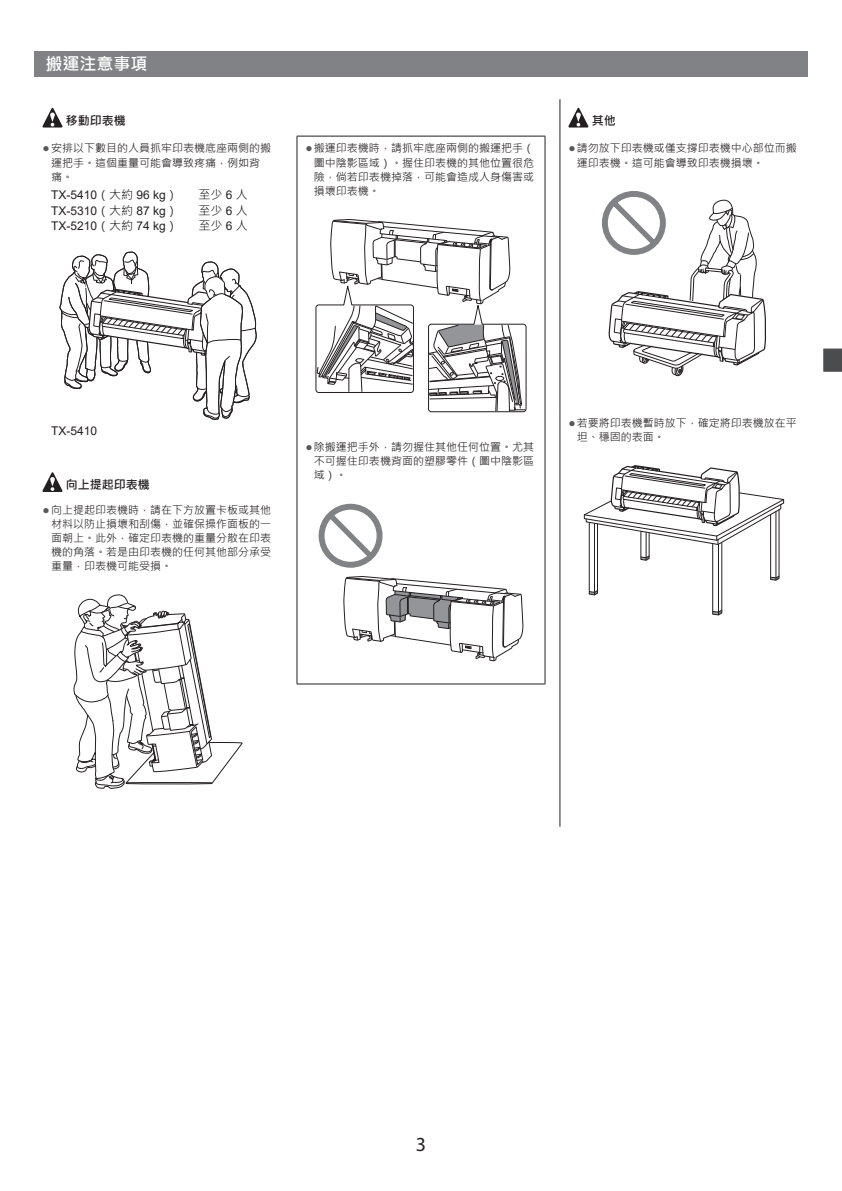
<style>
.page{position:relative;width:842px;height:1191px;background:#fff}
.page>*{position:absolute;margin:0;border:0;box-sizing:border-box;transform-origin:0 0}
.t1{font:20px "Myriad Pro";color:#231f20}
.t2{font:700 17px "Microsoft Jheng Hei";color:#fff}
.t3{font:12px "Arial";color:#231f20}
.t4{font:700 12px "Microsoft Jheng Hei";color:#231f20}
.t5{font:12px "Microsoft Jheng Hei";color:#231f20}
.t6{font:11px/14px "Microsoft Jheng Hei";color:#231f20}
.s1{font-family:"Arial";font-size:12px;color:#57585a}
.s2{font-family:"Microsoft Jheng Hei"}
.s3{font-family:"Arial"}
</style>
<div class="page">
<div style="left:34px;top:51px;width:774px;height:26px;background:#808285"></div>
<svg style="left:823px;top:349px;width:19px;height:22px"></svg>
<svg style="left:43px;top:108px;width:19px;height:19px"></svg>
<svg style="left:60px;top:252px;width:197px;height:168px"></svg>
<svg style="left:43px;top:472px;width:19px;height:20px"></svg>
<svg style="left:74px;top:594px;width:168px;height:194px"></svg>
<hr style="left:297px;top:136px;width:248px;height:1px;background:#231f20">
<hr style="left:297px;top:136px;width:1px;height:299px;background:#231f20">
<hr style="left:545px;top:136px;width:1px;height:299px;background:#231f20">
<hr style="left:297px;top:435px;width:1px;height:248px;background:#231f20">
<hr style="left:545px;top:435px;width:1px;height:248px;background:#231f20">
<hr style="left:297px;top:683px;width:248px;height:1px;background:#231f20">
<svg style="left:315px;top:219px;width:212px;height:193px"></svg>
<svg style="left:343px;top:576px;width:180px;height:85px"></svg>
<svg style="left:319px;top:504px;width:64px;height:64px"></svg>
<hr style="left:559px;top:99px;width:1px;height:37px;background:#231f20">
<hr style="left:559px;top:136px;width:1px;height:274px;background:#231f20">
<hr style="left:559px;top:410px;width:1px;height:416px;background:#231f20">
<svg style="left:568px;top:108px;width:20px;height:19px"></svg>
<svg style="left:602px;top:191px;width:164px;height:185px"></svg>
<svg style="left:584px;top:465px;width:200px;height:150px"></svg>
<h2 class="t2" style="left:45px;top:53px;width:104px">搬運注意事項</h2>
<p class="t4" style="left:66px;top:113px;width:61px">移動印表機</p>
<p class="t6" style="left:51px;top:141px;width:221px;text-indent:-9px"><span class="s1">●</span> 安排以下數目的人員抓牢印表機底座兩側的搬運把手。這個重量可能會導致疼痛，例如背痛。</p>
<p class="t3" style="left:51px;top:186px;width:128px">TX-5410<span class="s2">（大約</span> 96 kg<span class="s2">）</span></p>
<p class="t5" style="left:198px;top:187px;width:51px">至少 <span class="s3">6</span> 人</p>
<p class="t3" style="left:51px;top:202px;width:128px">TX-5310<span class="s2">（大約</span> 87 kg<span class="s2">）</span></p>
<p class="t5" style="left:198px;top:203px;width:51px">至少 <span class="s3">6</span> 人</p>
<p class="t3" style="left:51px;top:218px;width:128px">TX-5210<span class="s2">（大約</span> 74 kg<span class="s2">）</span></p>
<p class="t5" style="left:198px;top:218px;width:51px">至少 <span class="s3">6</span> 人</p>
<p class="t6" style="left:314px;top:141px;width:221px;text-align:justify;text-indent:-9px"><span class="s1">●</span> 搬運印表機時，請抓牢底座兩側的搬運把手（圖中陰影區域）。握住印表機的其他位置很危險，倘若印表機掉落，可能會造成人身傷害或損壞印表機。</p>
<p class="t4" style="left:592px;top:113px;width:25px">其他</p>
<p class="t6" style="left:577px;top:141px;width:221px;text-indent:-9px"><span class="s1">●</span> 請勿放下印表機或僅支撐印表機中心部位而搬運印表機。這可能會導致印表機損壞。</p>
<p class="t3" style="left:51px;top:423px;width:48px">TX-5410</p>
<p class="t4" style="left:66px;top:477px;width:85px">向上提起印表機</p>
<p class="t6" style="left:51px;top:503px;width:221px;text-align:justify;text-indent:-9px"><span class="s1">●</span> 向上提起印表機時，請在下方放置卡板或其他材料以防止損壞和刮傷，並確保操作面板的一面朝上。此外，確定印表機的重量分散在印表機的角落。若是由印表機的任何其他部分承受重量，印表機可能受損。</p>
<p class="t6" style="left:314px;top:440px;width:221px;text-align:justify;text-indent:-9px"><span class="s1">●</span> 除搬運把手外，請勿握住其他任何位置。尤其不可握住印表機背面的塑膠零件（圖中陰影區域）。</p>
<p class="t6" style="left:577px;top:415px;width:221px;text-indent:-9px"><span class="s1">●</span> 若要將印表機暫時放下，確定將印表機放在平坦、穩固的表面。</p>
<h1 class="t1" style="left:416px;top:1132px;width:12px">3</h1>
</div>
